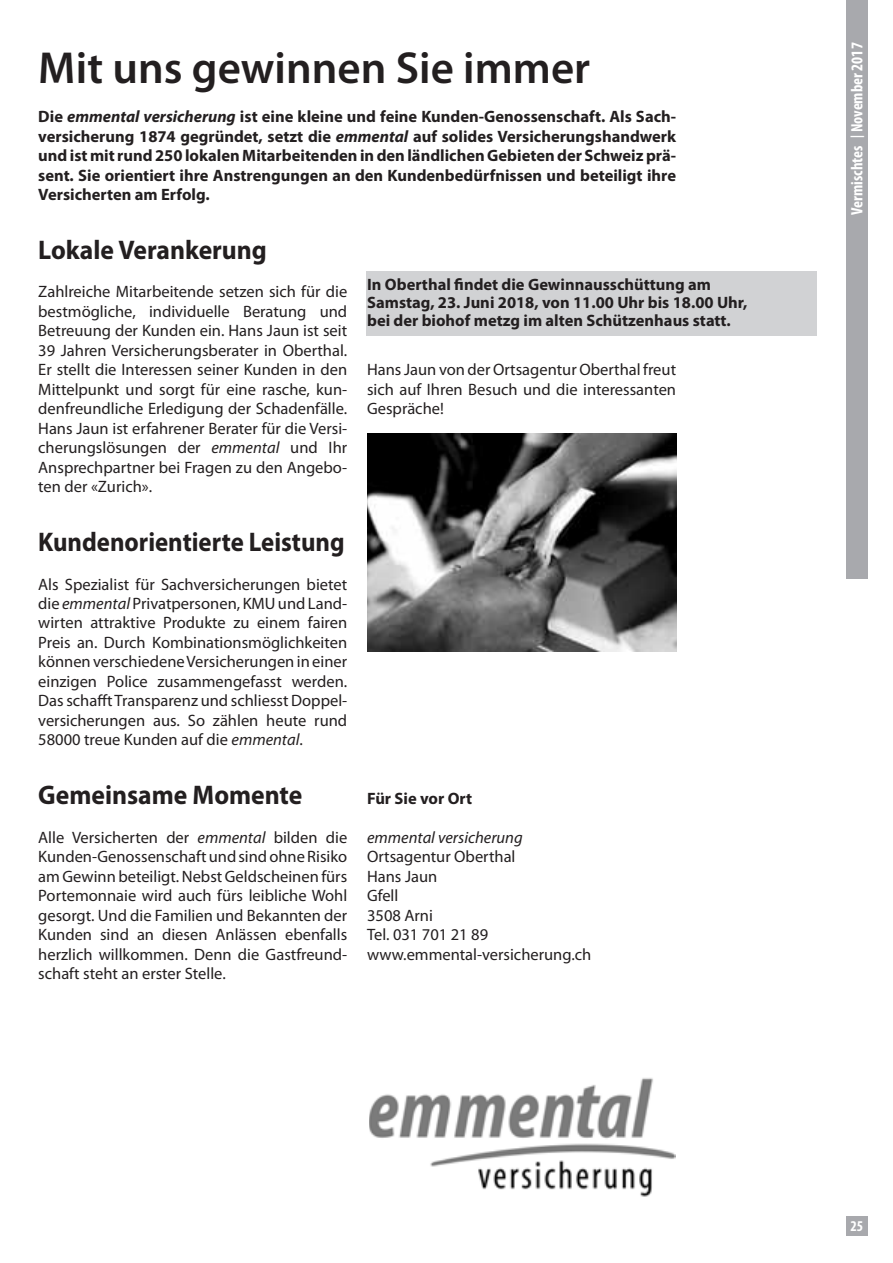
<style>
.page{position:relative;width:893px;height:1263px;background:#fff}
.page>*{position:absolute;margin:0;border:0;box-sizing:border-box;transform-origin:0 0}
.t1{font:600 45px "Myriad Pro";color:#231f20}
.t2{font:700 27px "Myriad Pro";color:#231f20;scale:.95 1}
.t3{font:700 27px "Myriad Pro";color:#231f20;scale:.92 1}
.t4{font:16.5px/19.5px "Myriad Pro";color:#231f20;text-align:justify}
.t5{font:700 16.5px/19.5px "Myriad Pro";color:#231f20;text-align:justify}
.t6{font:700 condensed 16.5px "Myriad Pro";color:#fff}
.t7{font:italic 16.5px "Myriad Pro";color:#231f20}
.t8{font:700 condensed 15px "Myriad Pro";color:#fff}
.s1{font-style:italic}
.s2{font-size:13.5px}
</style>
<div class="page">
<div style="left:846px;top:1216px;width:21px;height:19px;background:#a8a9ad"></div>
<div style="left:366px;top:271px;width:450px;height:65px;background:#d1d2d4"></div>
<div style="left:846px;top:0;width:21px;height:578px;background:#a8a9ad"></div>
<img style="left:369px;top:1078px;width:306px;height:119px">
<img style="left:367px;top:434px;width:309px;height:218px">
<h1 class="t1" style="left:38px;top:40px;width:554px">Mit uns gewinnen Sie immer</h1>
<p class="t5" style="left:38px;top:106px;width:639px">Die <span class="s1">emmental versicherung</span> ist eine kleine und feine Kunden-Genossenschaft. Als Sach&shy;versicherung 1874 gegründet, setzt die <span class="s1">emmental</span> auf solides Versicherungshandwerk und ist mit rund 250 lokalen Mitarbeitenden in den ländlichen Gebieten der Schweiz prä&shy;sent. Sie orientiert ihre Anstrengungen an den Kundenbedürfnissen und beteiligt ihre Versicherten am Erfolg.</p>
<h2 class="t2" style="left:38px;top:232px;width:242px">Lokale Verankerung</h2>
<p class="t4" style="left:38px;top:282px;width:311px">Zahlreiche Mitarbeitende setzen sich für die bestmögliche, individuelle Beratung und Betreuung der Kunden ein. Hans Jaun ist seit 39 Jahren Versicherungsberater in Oberthal.<br>Er stellt die Interessen seiner Kunden in den Mittelpunkt und sorgt für eine rasche, kun&shy;denfreundliche Erledigung der Schadenfälle.<br>Hans Jaun ist erfahrener Berater für die Versi&shy;cherungslösungen der <span class="s1">emmental</span> und Ihr Ansprechpartner bei Fragen zu den Angebo&shy;ten der «Zurich».</p>
<h2 class="t3" style="left:38px;top:524px;width:335px">Kundenorientierte Leistung</h2>
<p class="t4" style="left:38px;top:574px;width:310px">Als Spezialist für Sachversicherungen bietet die <span class="s1">emmental</span> Privatpersonen, KMU und Land&shy;wirten attraktive Produkte zu einem fairen Preis an. Durch Kombinationsmöglichkeiten können verschiedene Versicherungen in einer einzigen Police zusammengefasst werden.<br>Das schafft Transparenz und schliesst Doppel&shy;versicherungen aus. So zählen heute rund 58000 treue Kunden auf die <span class="s1">emmental</span>.</p>
<h2 class="t2" style="left:38px;top:777px;width:280px">Gemeinsame Momente</h2>
<p class="t4" style="left:38px;top:827px;width:310px">Alle Versicherten der <span class="s1">emmental</span> bilden die Kunden-Genossenschaft und sind ohne Risiko am Gewinn beteiligt. Nebst Geldscheinen fürs Portemonnaie wird auch fürs leibliche Wohl gesorgt. Und die Familien und Bekannten der Kunden sind an diesen Anlässen ebenfalls herzlich willkommen. Denn die Gastfreund&shy;schaft steht an erster Stelle.</p>
<p class="t5" style="left:367px;top:275px;width:382px;line-height:18px;text-align:left">In Oberthal findet die Gewinnausschüttung am<br>Samstag, 23. Juni 2018, von 11.00 Uhr bis 18.00 Uhr, bei der biohof metzg im alten Schützenhaus statt.</p>
<p class="t4" style="left:367px;top:360px;width:311px">Hans Jaun von der Ortsagentur Oberthal freut sich auf Ihren Besuch und die interessanten Gespräche!</p>
<p class="t5" style="left:367px;top:788px;width:107px">Für Sie vor Ort</p>
<p class="t7" style="left:367px;top:827px;width:157px">emmental versicherung</p>
<p class="t4" style="left:367px;top:847px;width:226px;text-align:left">Ortsagentur Oberthal<br>Hans Jaun<br>Gfell<br>3508 Arni<br>Tel. 031 701 21 89 www.emmental-versicherung.ch</p>
<p class="t6" style="left:847px;top:215px;width:174px;rotate:-90deg">Vermischtes <span class="s2">|</span> November 2017</p>
<p class="t8" style="left:850px;top:1216px;width:14px">25</p>
</div>
